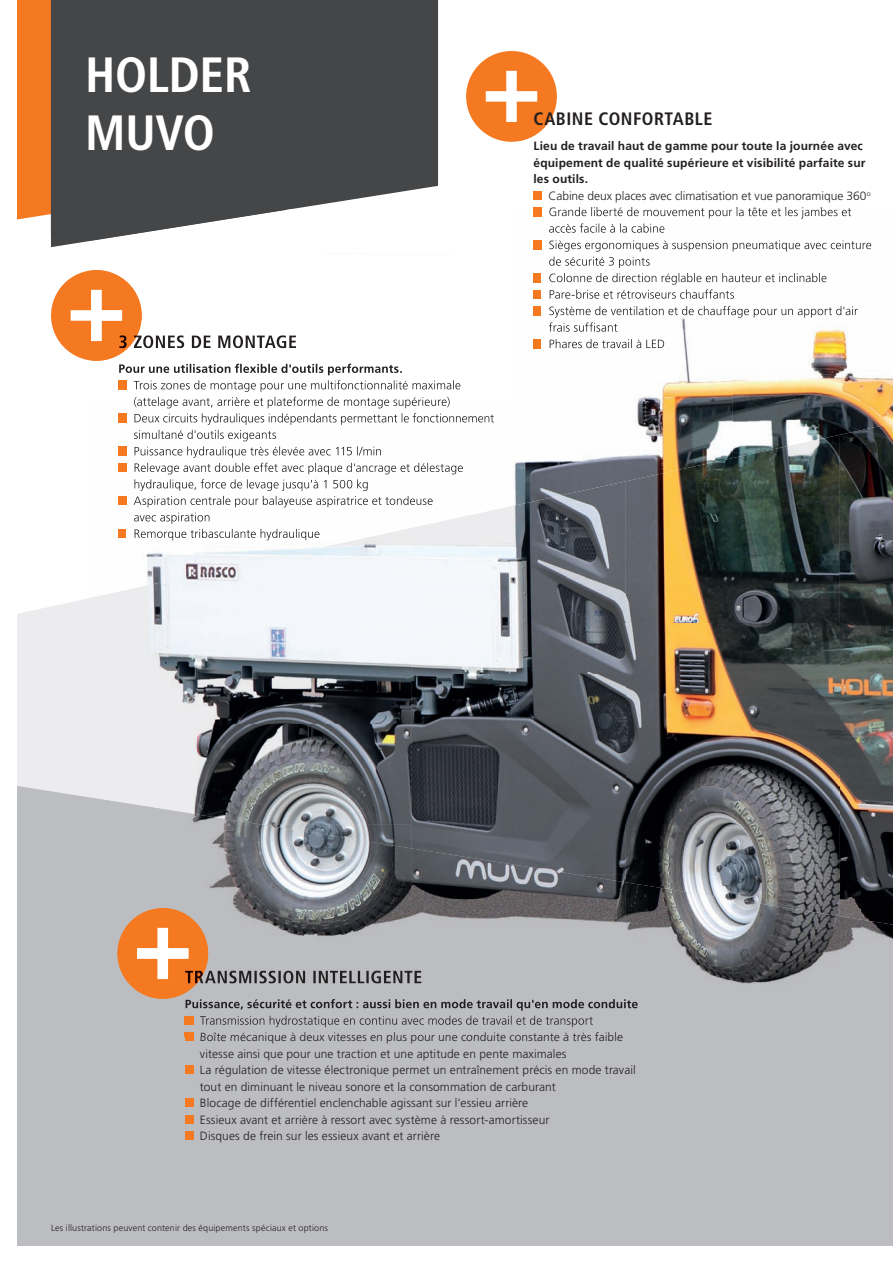
<style>
.page{position:relative;width:893px;height:1263px;background:#fff}
.page>*{position:absolute;margin:0;border:0;box-sizing:border-box;transform-origin:0 0}
.t1{font:700 condensed 49.5px/57.8px "Frutiger LT Std";letter-spacing:-.005em;color:#fff}
.t2{font:700 condensed 18px "Frutiger LT Std";letter-spacing:.03em;color:#231f20}
.t3{font:300 12px/16.5px "Frutiger LT Std";letter-spacing:.005em;color:#231f20}
.t4{font:700 12px/16.5px "Frutiger LT Std";letter-spacing:.01em;color:#231f20}
.t5{font:300 9px "Frutiger LT Std";letter-spacing:.015em;color:#231f20}
</style>
<div class="page">
<div style="left:17px;top:598px;width:73px;height:188px;background:#ececee"></div>
<div style="left:17px;top:786px;width:876px;height:460px;background:#bcbdc0"></div>
<div style="left:17px;top:0;width:34px;height:219px;background:#f47921"></div>
<div style="left:51px;top:0;width:387px;height:247px;background:#454647"></div>
<div style="left:466px;top:51px;width:91px;height:91px;background:#f47921;border-radius:50%"></div>
<svg style="left:486px;top:71px;width:51px;height:51px"></svg>
<div style="left:533px;top:191px;width:9px;height:9px;background:#f47921"></div>
<div style="left:533px;top:208px;width:9px;height:8px;background:#f47921"></div>
<div style="left:51px;top:270px;width:91px;height:91px;background:#f47921;border-radius:50%"></div>
<svg style="left:71px;top:310px;width:19px;height:11px"></svg>
<div style="left:185px;top:1033px;width:8px;height:8px;background:#f47921"></div>
<div style="left:185px;top:1066px;width:8px;height:8px;background:#f47921"></div>
<div style="left:185px;top:1099px;width:8px;height:8px;background:#f47921"></div>
<div style="left:185px;top:1115px;width:8px;height:9px;background:#f47921"></div>
<div style="left:185px;top:1132px;width:8px;height:8px;background:#f47921"></div>
<img style="left:90px;top:209px;width:642px;height:195px">
<img style="left:732px;top:215px;width:161px;height:220px">
<img style="left:118px;top:408px;width:168px;height:166px">
<img style="left:308px;top:408px;width:264px;height:100px">
<img style="left:572px;top:404px;width:161px;height:77px">
<img style="left:625px;top:435px;width:214px;height:464px">
<img style="left:839px;top:423px;width:54px;height:476px">
<img style="left:411px;top:481px;width:215px;height:367px">
<img style="left:197px;top:528px;width:215px;height:296px">
<img style="left:90px;top:574px;width:108px;height:223px">
<img style="left:304px;top:824px;width:108px;height:7px">
<img style="left:90px;top:797px;width:214px;height:239px">
<img style="left:304px;top:831px;width:108px;height:201px">
<img style="left:411px;top:848px;width:215px;height:188px">
<img style="left:625px;top:882px;width:108px;height:154px">
<img style="left:732px;top:899px;width:161px;height:137px">
<img style="left:90px;top:209px;width:199px;height:32px">
<svg style="left:533px;top:209px;width:16px;height:8px"></svg>
<img style="left:549px;top:209px;width:302px;height:10px">
<img style="left:549px;top:223px;width:115px;height:10px">
<svg style="left:533px;top:241px;width:16px;height:9px"></svg>
<img style="left:549px;top:240px;width:323px;height:12px">
<img style="left:549px;top:257px;width:101px;height:11px">
<svg style="left:533px;top:274px;width:9px;height:8px"></svg>
<img style="left:542px;top:273px;width:284px;height:12px">
<svg style="left:533px;top:290px;width:9px;height:9px"></svg>
<img style="left:542px;top:289px;width:192px;height:10px">
<svg style="left:533px;top:307px;width:9px;height:8px"></svg>
<img style="left:542px;top:306px;width:316px;height:12px">
<img style="left:549px;top:322px;width:68px;height:10px">
<svg style="left:533px;top:340px;width:9px;height:8px"></svg>
<img style="left:542px;top:339px;width:122px;height:9px">
<img style="left:90px;top:270px;width:52px;height:91px">
<img style="left:90px;top:290px;width:32px;height:51px">
<img style="left:137px;top:335px;width:159px;height:13px">
<img style="left:119px;top:335px;width:18px;height:13px">
<img style="left:119px;top:364px;width:283px;height:11px">
<svg style="left:118px;top:381px;width:16px;height:9px"></svg>
<img style="left:134px;top:380px;width:327px;height:12px">
<img style="left:134px;top:397px;width:316px;height:11px">
<svg style="left:118px;top:414px;width:16px;height:9px"></svg>
<img style="left:134px;top:413px;width:360px;height:12px">
<img style="left:134px;top:430px;width:142px;height:11px">
<svg style="left:118px;top:447px;width:16px;height:9px"></svg>
<img style="left:135px;top:446px;width:246px;height:12px">
<svg style="left:118px;top:463px;width:16px;height:10px"></svg>
<img style="left:135px;top:463px;width:328px;height:11px">
<img style="left:134px;top:479px;width:234px;height:12px">
<svg style="left:118px;top:496px;width:16px;height:10px"></svg>
<img style="left:134px;top:496px;width:299px;height:11px">
<img style="left:134px;top:513px;width:75px;height:11px">
<svg style="left:118px;top:529px;width:9px;height:9px"></svg>
<img style="left:127px;top:529px;width:193px;height:11px">
<img style="left:117px;top:908px;width:91px;height:91px">
<img style="left:137px;top:928px;width:52px;height:51px">
<img style="left:205px;top:971px;width:217px;height:12px">
<img style="left:185px;top:971px;width:20px;height:12px">
<img style="left:186px;top:999px;width:452px;height:12px">
<svg style="left:185px;top:1016px;width:12px;height:10px"></svg>
<img style="left:200px;top:1016px;width:393px;height:11px">
<svg style="left:185px;top:1033px;width:8px;height:3px"></svg>
<img style="left:201px;top:1032px;width:422px;height:4px">
<h1 class="t1" style="left:85px;top:46px;width:168px">HOLDER<br>MUVO</h1>
<h2 class="t2" style="left:533px;top:108px;width:180px">CABINE CONFORTABLE</h2>
<p class="t4" style="left:533px;top:138px;width:334px">Lieu de travail haut de gamme pour toute la journée avec équipement de qualité supérieure et visibilité parfaite sur les outils.</p>
<p class="t3" style="left:549px;top:187px;width:324px">Cabine deux places avec climatisation et vue panoramique 360<sup>o</sup></p>
<p class="t3" style="left:200px;top:1029px;width:437px">Boîte mécanique à deux vitesses en plus pour une conduite constante à très faible vitesse ainsi que pour une traction et une aptitude en pente maximales<br>La régulation de vitesse électronique permet un entraînement précis en mode travail tout en diminuant le niveau sonore et la consommation de carburant<br>Blocage de différentiel enclenchable agissant sur l'essieu arrière<br>Essieux avant et arrière à ressort avec système à ressort-amortisseur<br>Disques de frein sur les essieux avant et arrière</p>
<p class="t5" style="left:51px;top:1223px;width:278px">Les illustrations peuvent contenir des équipements spéciaux et options</p>
</div>
